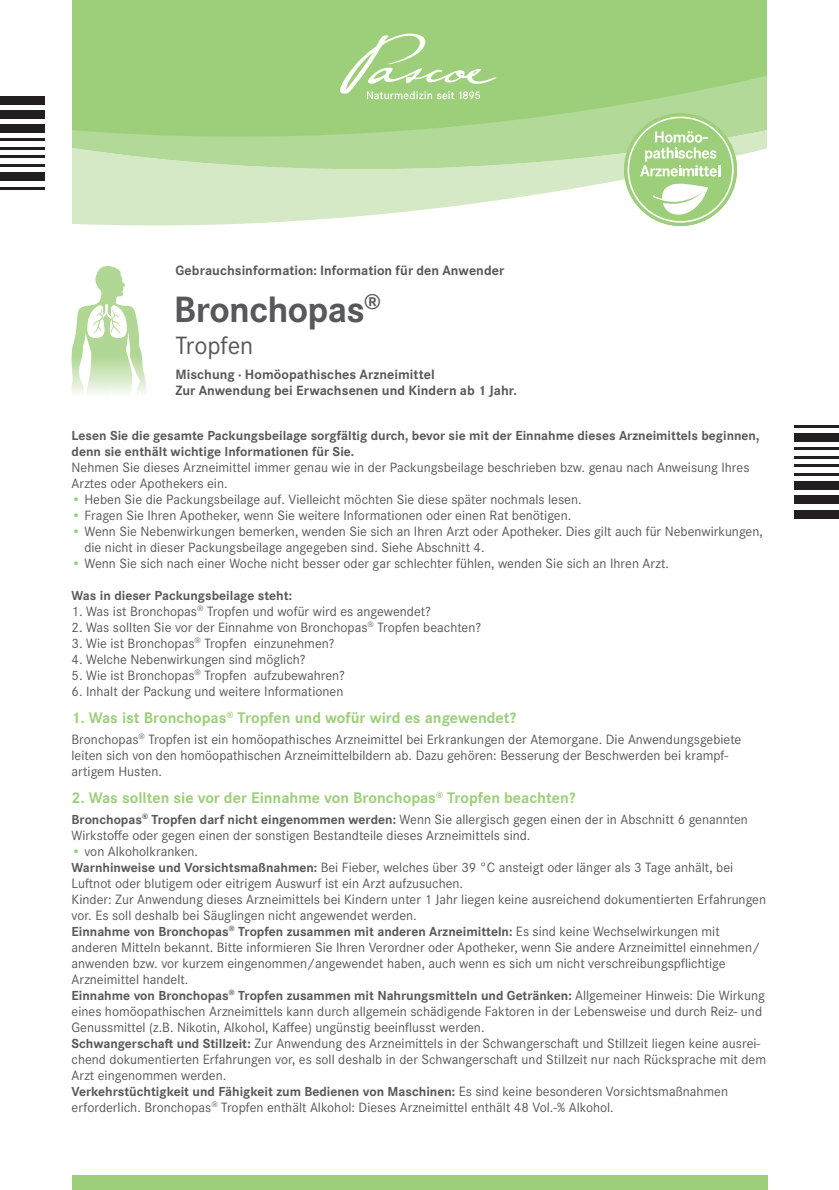
<style>
.page{position:relative;width:839px;height:1190px;background:#fff}
.page>*{position:absolute;margin:0;border:0;box-sizing:border-box;transform-origin:0 0}
.t1{font:700 38px "Corporate S Pro";letter-spacing:-.02em;color:#57585a}
.t2{font:26px "Corporate S Pro";letter-spacing:-.005em;color:#57585a}
.t3{font:700 16px "Corporate S Pro";color:#9dcf7b}
.t4{font:14px/16px "Corporate S Pro";color:#57585a}
.t5{font:700 14px/16px "Corporate S Pro";letter-spacing:.005em;color:#57585a}
.t6{font:700 13.6px/16px "Corporate S Pro";color:#57585a}
.s1{color:#9dcf7b}
.s2{font-weight:700;font-size:13.6px}
.s3{font-weight:400;font-size:14px}
</style>
<div class="page">
<svg style="left:72px;top:185px;width:663px;height:40px;fill:#d5e9c6"></svg>
<svg style="left:72px;top:0;width:695px;height:185px;background:#a9d48b"></svg>
<svg style="left:340px;top:34px;width:156px;height:65px;background:#add690"></svg>
<hr style="left:0;top:187px;width:45px;height:2px;background:#231f20">
<div style="left:0;top:172px;width:45px;height:9px;background:#231f20"></div>
<hr style="left:0;top:164px;width:45px;height:3px;background:#231f20">
<hr style="left:0;top:155px;width:45px;height:3px;background:#231f20">
<hr style="left:0;top:147px;width:45px;height:3px;background:#231f20">
<hr style="left:0;top:138px;width:45px;height:3px;background:#231f20">
<div style="left:0;top:124px;width:45px;height:9px;background:#231f20"></div>
<div style="left:0;top:110px;width:45px;height:9px;background:#231f20"></div>
<div style="left:0;top:96px;width:45px;height:8px;background:#231f20"></div>
<hr style="left:793px;top:425px;width:45px;height:3px;background:#231f20">
<div style="left:793px;top:433px;width:45px;height:9px;background:#231f20"></div>
<hr style="left:793px;top:447px;width:45px;height:3px;background:#231f20">
<hr style="left:793px;top:456px;width:45px;height:3px;background:#231f20">
<hr style="left:793px;top:464px;width:45px;height:3px;background:#231f20">
<hr style="left:793px;top:473px;width:45px;height:3px;background:#231f20">
<div style="left:793px;top:481px;width:45px;height:9px;background:#231f20"></div>
<div style="left:793px;top:496px;width:45px;height:8px;background:#231f20"></div>
<div style="left:793px;top:510px;width:45px;height:8px;background:#231f20"></div>
<img style="left:71px;top:267px;width:75px;height:127px">
<svg style="left:86px;top:304px;width:42px;height:34px"></svg>
<div style="left:72px;top:1174px;width:694px;height:16px;background:#9dcf7b"></div>
<svg style="left:623px;top:113px;width:113px;height:113px"></svg>
<svg style="left:627px;top:117px;width:106px;height:106px"></svg>
<p class="t5" style="left:175px;top:262px;width:330px">Gebrauchsinformation: Information für den Anwender</p>
<h1 class="t1" style="left:174px;top:279px;width:208px">Bronchopas<sup>®</sup></h1>
<h2 class="t2" style="left:175px;top:326px;width:79px">Tropfen</h2>
<p class="t5" style="left:175px;top:366px;width:343px">Mischung · Homöopathisches Arzneimittel<br>Zur Anwendung bei Erwachsenen und Kindern ab 1 Jahr.</p>
<p class="t6" style="left:71px;top:426px;width:689px">Lesen Sie die gesamte Packungsbeilage sorgfältig durch, bevor sie mit der Einnahme dieses Arzneimittels beginnen, denn sie enthält wichtige Informationen für Sie.</p>
<p class="t4" style="left:71px;top:458px;width:679px">Nehmen Sie dieses Arzneimittel immer genau wie in der Packungsbeilage beschrieben bzw. genau nach Anweisung Ihres<br>Arztes oder Apothekers ein.</p>
<p class="t4" style="left:71px;top:490px;width:511px"><span class="s1">•</span> Heben Sie die Packungsbeilage auf. Vielleicht möchten Sie diese später nochmals lesen.</p>
<p class="t4" style="left:71px;top:506px;width:501px"><span class="s1">•</span> Fragen Sie Ihren Apotheker, wenn Sie weitere Informationen oder einen Rat benötigen.</p>
<p class="t4" style="left:84px;top:522px;width:679px;text-indent:-13px"><span class="s1">•</span> Wenn Sie Nebenwirkungen bemerken, wenden Sie sich an Ihren Arzt oder Apotheker. Dies gilt auch für Nebenwirkungen, die nicht in dieser Packungsbeilage angegeben sind. Siehe Abschnitt 4.</p>
<p class="t4" style="left:71px;top:554px;width:598px"><span class="s1">•</span> Wenn Sie sich nach einer Woche nicht besser oder gar schlechter fühlen, wenden Sie sich an Ihren Arzt.</p>
<p class="t6" style="left:71px;top:586px;width:222px">Was in dieser Packungsbeilage steht:</p>
<p class="t4" style="left:71px;top:602px;width:360px">1. Was ist Bronchopas<sup>®</sup> Tropfen und wofür wird es angewendet?</p>
<p class="t4" style="left:71px;top:618px;width:411px">2. Was sollten Sie vor der Einnahme von Bronchopas<sup>®</sup> Tropfen beachten?</p>
<p class="t4" style="left:71px;top:634px;width:264px">3. Wie ist Bronchopas<sup>®</sup> Tropfen einzunehmen?</p>
<p class="t4" style="left:71px;top:650px;width:235px">4. Welche Nebenwirkungen sind möglich?</p>
<p class="t4" style="left:71px;top:666px;width:275px">5. Wie ist Bronchopas<sup>®</sup> Tropfen aufzubewahren?</p>
<p class="t4" style="left:71px;top:682px;width:273px">6. Inhalt der Packung und weitere Informationen</p>
<p class="t3" style="left:71px;top:705px;width:446px">1. Was ist Bronchopas<sup>®</sup> Tropfen und wofür wird es angewendet?</p>
<p class="t4" style="left:71px;top:730px;width:671px">Bronchopas<sup>®</sup> Tropfen ist ein homöopathisches Arzneimittel bei Erkrankungen der Atemorgane. Die Anwendungsgebiete leiten sich von den homöopathischen Arzneimittelbildern ab. Dazu gehören: Besserung der Beschwerden bei krampf&shy;artigem Husten.</p>
<p class="t3" style="left:71px;top:785px;width:505px">2. Was sollten sie vor der Einnahme von Bronchopas<sup>®</sup> Tropfen beachten?</p>
<p class="t4" style="left:71px;top:810px;width:677px"><span class="s2">Bronchopas</span><sup>®</sup> <span class="s2">Tropfen darf nicht eingenommen werden:</span> Wenn Sie allergisch gegen einen der in Abschnitt 6 genannten<br>Wirkstoffe oder gegen einen der sonstigen Bestandteile dieses Arzneimittels sind.</p>
<p class="t4" style="left:71px;top:842px;width:695px"><span class="s1">•</span> von Alkoholkranken.<br><span class="s2">Warnhinweise und Vorsichtsmaßnahmen:</span> Bei Fieber, welches über 39 °C ansteigt oder länger als 3 Tage anhält, bei Luftnot oder blutigem oder eitrigem Auswurf ist ein Arzt aufzusuchen.<br>Kinder: Zur Anwendung dieses Arzneimittels bei Kindern unter 1 Jahr liegen keine ausreichend dokumentierten Erfahrungen vor. Es soll deshalb bei Säuglingen nicht angewendet werden.</p>
<p class="t6" style="left:71px;top:922px;width:649px">Einnahme von Bronchopas<sup>®</sup> Tropfen zusammen mit anderen Arzneimitteln: <span class="s3">Es sind keine Wechselwirkungen mit</span></p>
<p class="t4" style="left:71px;top:938px;width:689px">anderen Mitteln bekannt. Bitte informieren Sie Ihren Verordner oder Apotheker, wenn Sie andere Arzneimittel einnehmen/ anwenden bzw. vor kurzem eingenommen/angewendet haben, auch wenn es sich um nicht verschreibungspflichtige<br>Arzneimittel handelt.</p>
<p class="t6" style="left:71px;top:986px;width:694px">Einnahme von Bronchopas<sup>®</sup> Tropfen zusammen mit Nahrungsmitteln und Getränken: <span class="s3">Allgemeiner Hinweis: Die Wirkung</span></p>
<p class="t4" style="left:71px;top:1002px;width:695px">eines homöopathischen Arzneimittels kann durch allgemein schädigende Faktoren in der Lebensweise und durch Reiz- und Genussmittel (z.B. Nikotin, Alkohol, Kaffee) ungünstig beeinflusst werden.<br><span class="s2">Schwangerschaft und Stillzeit:</span> Zur Anwendung des Arzneimittels in der Schwangerschaft und Stillzeit liegen keine ausrei&shy;chend dokumentierten Erfahrungen vor, es soll deshalb in der Schwangerschaft und Stillzeit nur nach Rücksprache mit dem Arzt eingenommen werden.</p>
<p class="t6" style="left:71px;top:1082px;width:657px">Verkehrstüchtigkeit und Fähigkeit zum Bedienen von Maschinen: <span class="s3">Es sind keine besonderen Vorsichtsmaßnahmen</span></p>
<p class="t4" style="left:71px;top:1098px;width:543px">erforderlich. Bronchopas<sup>®</sup> Tropfen enthält Alkohol: Dieses Arzneimittel enthält 48 Vol.-% Alkohol.</p>
</div>
